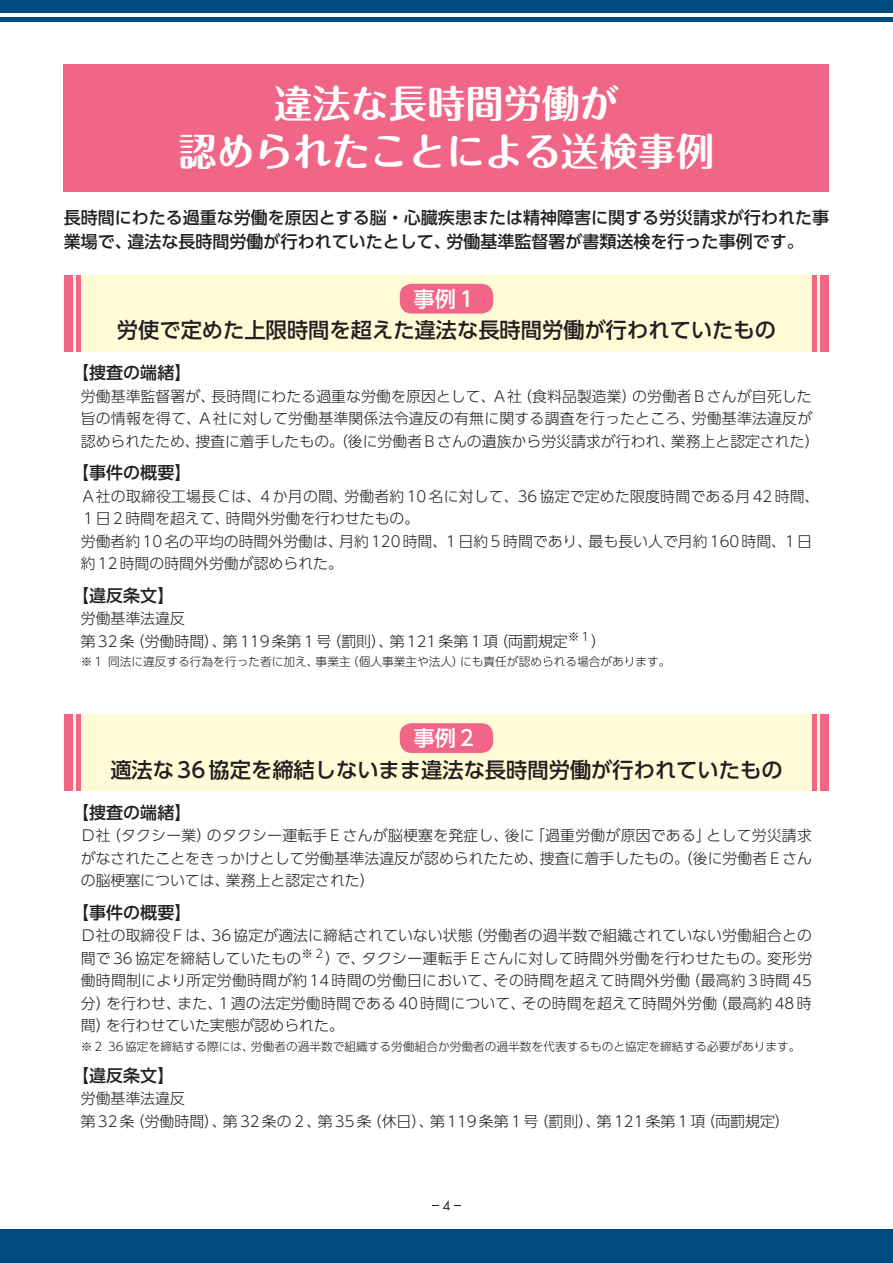
<style>
.page{position:relative;width:893px;height:1263px;background:#fff}
.page>*{position:absolute;margin:0;border:0;box-sizing:border-box;transform-origin:0 0}
.t1{font:700 38.25px/48px "Maru Fo Pro";color:#fff;text-align:center}
.t2{font:500 21.3px "UD Shin Go Pro";color:#231f20}
.t3{font:500 21.3px "UD Shin Go Pro";color:#fff}
.t4{font:500 16.95px/24px "UD Shin Go Pro";color:#231f20}
.t5{font:300 14.85px/22.5px "UD Shin Go Pro";color:#231f20}
.t6{font:300 11.7px "UD Shin Go Pro";color:#231f20}
</style>
<div class="page">
<svg style="left:432px;top:1200px;width:29px;height:10px"></svg>
<div style="left:0;top:1229px;width:893px;height:34px;background:#004c80"></div>
<div style="left:0;top:0;width:893px;height:13px;background:#004c80"></div>
<hr style="left:0;top:17px;width:893px;height:4px;background:#004c80">
<div style="left:64px;top:64px;width:765px;height:127px;background:#f16687"></div>
<div style="left:64px;top:275px;width:765px;height:77px;background:#fffbd6"></div>
<div style="left:64px;top:715px;width:765px;height:76px;background:#fffbd6"></div>
<div style="left:64px;top:275px;width:8px;height:77px;background:#f16687"></div>
<hr style="left:77px;top:275px;width:4px;height:77px;background:#f16687">
<div style="left:64px;top:715px;width:8px;height:76px;background:#f16687"></div>
<hr style="left:77px;top:715px;width:4px;height:76px;background:#f16687">
<div style="left:821px;top:275px;width:8px;height:77px;background:#f16687"></div>
<hr style="left:812px;top:275px;width:4px;height:77px;background:#f16687">
<div style="left:821px;top:715px;width:8px;height:76px;background:#f16687"></div>
<hr style="left:812px;top:715px;width:4px;height:76px;background:#f16687">
<div style="left:400px;top:284px;width:93px;height:30px;background:#f16687;border-radius:12px"></div>
<div style="left:400px;top:723px;width:93px;height:30px;background:#f16687;border-radius:12px"></div>
<h1 class="t1" style="left:179px;top:75px;width:537px">違法な長時間労働が<br>認められたことによる送検事例</h1>
<p class="t4" style="left:64px;top:205px;width:767px">長時間にわたる過重な労働を原因とする脳・心臓疾患または精神障害に関する労災請求が行われた事業場で、違法な長時間労働が行われていたとして、労働基準監督署が書類送検を行った事例です。</p>
<h2 class="t3" style="left:414px;top:281px;width:65px">事例１</h2>
<h2 class="t2" style="left:117px;top:313px;width:661px">労使で定めた上限時間を超えた違法な長時間労働が行われていたもの</h2>
<p class="t4" style="left:72px;top:360px;width:121px">【捜査の端緒】</p>
<p class="t5" style="left:81px;top:384px;width:740px">労働基準監督署が、長時間にわたる過重な労働を原因として、Ａ社（食料品製造業）の労働者Ｂさんが自死した旨の情報を得て、Ａ社に対して労働基準関係法令違反の有無に関する調査を行ったところ、労働基準法違反が認められたため、捜査に着手したもの。（後に労働者Ｂさんの遺族から労災請求が行われ、業務上と認定された）</p>
<p class="t4" style="left:72px;top:461px;width:121px">【事件の概要】</p>
<p class="t5" style="left:81px;top:484px;width:740px">Ａ社の取締役工場長Ｃは、４か月の間、労働者約10名に対して、36協定で定めた限度時間である月42時間、１日２時間を超えて、時間外労働を行わせたもの。<br>労働者約10名の平均の時間外労働は、月約120時間、１日約５時間であり、最も長い人で月約160時間、１日約12時間の時間外労働が認められた。</p>
<p class="t4" style="left:72px;top:583px;width:104px">【違反条文】</p>
<p class="t5" style="left:81px;top:607px;width:527px">労働基準法違反<br>第32条（労働時間）、第119条第１号（罰則）、第121条第１項（両罰規定<sup>※１</sup>）</p>
<p class="t6" style="left:81px;top:652px;width:591px">※１ 同法に違反する行為を行った者に加え、事業主（個人事業主や法人）にも責任が認められる場合があります。</p>
<h2 class="t3" style="left:414px;top:721px;width:65px">事例２</h2>
<h2 class="t2" style="left:110px;top:752px;width:674px">適法な36協定を締結しないまま違法な長時間労働が行われていたもの</h2>
<p class="t4" style="left:72px;top:800px;width:121px">【捜査の端緒】</p>
<p class="t5" style="left:81px;top:824px;width:733px;text-align:justify">Ｄ社（タクシー業）のタクシー運転手Ｅさんが脳梗塞を発症し、後に「過重労働が原因である」として労災請求がなされたことをきっかけとして労働基準法違反が認められたため、捜査に着手したもの。（後に労働者Ｅさんの脳梗塞については、業務上と認定された）</p>
<p class="t4" style="left:72px;top:900px;width:121px">【事件の概要】</p>
<p class="t5" style="left:81px;top:924px;width:733px;text-align:justify">Ｄ社の取締役Ｆは、36協定が適法に締結されていない状態（労働者の過半数で組織されていない労働組合との間で36協定を締結していたもの<sup>※２</sup>）で、タクシー運転手Ｅさんに対して時間外労働を行わせたもの。変形労働時間制により所定労働時間が約14時間の労働日において、その時間を超えて時間外労働（最高約3時間45分）を行わせ、また、1週の法定労働時間である40時間について、その時間を超えて時間外労働（最高約48時間）を行わせていた実態が認められた。</p>
<p class="t6" style="left:81px;top:1037px;width:721px">※２ 36協定を締結する際には、労働者の過半数で組織する労働組合か労働者の過半数を代表するものと協定を締結する必要があります。</p>
<p class="t4" style="left:72px;top:1063px;width:104px">【違反条文】</p>
<p class="t5" style="left:81px;top:1087px;width:710px">労働基準法違反<br>第32条（労働時間）、第32条の２、第35条（休日）、第119条第１号（罰則）、第121条第１項（両罰規定）</p>
</div>
